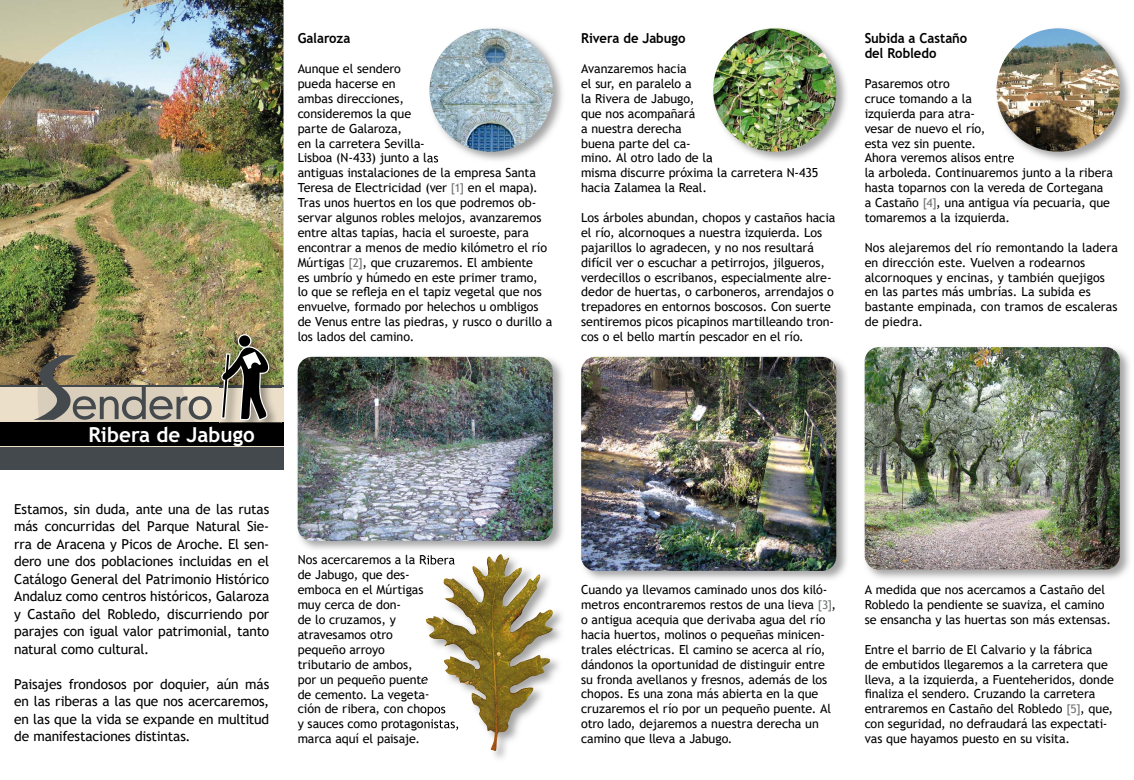
<style>
.page{position:relative;width:1134px;height:780px;background:#fff}
.page>*{position:absolute;margin:0;border:0;box-sizing:border-box;transform-origin:0 0}
.t1{font:700 20.62px "Trebuchet MS";color:#fff}
.t2{font:13.75px/17.5px "Trebuchet MS";letter-spacing:-.01em;color:#000;text-align:justify}
.t3{font:700 13.75px/14.9px "Trebuchet MS";letter-spacing:-.005em;color:#000;scale:.95 1}
.t4{font:12.5px/14.9px "Trebuchet MS";letter-spacing:-.005em;color:#000}
.s1{font-size:11.88px;color:#707172}
</style>
<div class="page">
<img style="left:0;top:0;width:283px;height:385px">
<img style="left:0;top:0;width:172px;height:108px">
<div style="left:0;top:387px;width:283px;height:82px;background:#ebdfca"></div>
<img style="left:34px;top:355px;width:178px;height:67px">
<div style="left:0;top:422px;width:283px;height:24px;background:#000"></div>
<div style="left:0;top:447px;width:283px;height:22px;background:#44494d"></div>
<hr style="left:0;top:385px;width:283px;height:2px;background:#44494d">
<img style="left:220px;top:332px;width:62px;height:91px">
<img style="left:222px;top:430px;width:29px;height:1px">
<img style="left:221px;top:334px;width:48px;height:86px">
<img style="left:438px;top:28px;width:125px;height:133px">
<svg style="left:428px;top:155px;width:10px;height:8px"></svg>
<img style="left:429px;top:29px;width:124px;height:123px">
<img style="left:711px;top:28px;width:136px;height:135px">
<svg style="left:711px;top:153px;width:2px;height:9px"></svg>
<img style="left:713px;top:28px;width:123px;height:124px;border-radius:62px">
<img style="left:297px;top:356px;width:266px;height:194px">
<img style="left:298px;top:357px;width:255px;height:184px">
<img style="left:425px;top:554px;width:137px;height:204px">
<svg style="left:425px;top:674px;width:1px;height:27px"></svg>
<img style="left:425px;top:703px;width:1px;height:12px">
<img style="left:426px;top:554px;width:74px;height:197px">
<img style="left:586px;top:356px;width:261px;height:224px">
<img style="left:581px;top:357px;width:255px;height:214px">
<img style="left:996px;top:28px;width:134px;height:135px">
<img style="left:995px;top:153px;width:19px;height:9px">
<img style="left:996px;top:28px;width:124px;height:124px;border-radius:62px">
<img style="left:864px;top:350px;width:266px;height:229px">
<img style="left:865px;top:347px;width:255px;height:222px">
<p class="t3" style="left:298px;top:31px;width:57px">Galaroza</p>
<p class="t4" style="left:298px;top:61px;width:256px">Aunque el sendero<br>pueda hacerse en<br>ambas direcciones,<br>consideremos la que<br>parte de Galaroza,<br>en la carretera Sevilla-<br>Lisboa (N-433) junto a las<br>antiguas instalaciones de la empresa Santa Teresa de Electricidad (ver <span class="s1">[1]</span> en el mapa).<br>Tras unos huertos en los que podremos ob&shy;servar algunos robles melojos, avanzaremos entre altas tapias, hacia el suroeste, para encontrar a menos de medio kilómetro el río Múrtigas <span class="s1">[2]</span>, que cruzaremos. El ambiente<br>es umbrío y húmedo en este primer tramo,<br>lo que se refleja en el tapiz vegetal que nos envuelve, formado por helechos u ombligos de Venus entre las piedras, y rusco o durillo a los lados del camino.</p>
<p class="t3" style="left:581px;top:31px;width:111px">Rivera de Jabugo</p>
<p class="t4" style="left:581px;top:61px;width:239px">Avanzaremos hacia<br>el sur, en paralelo a<br>la Rivera de Jabugo,<br>que nos acompañará<br>a nuestra derecha<br>buena parte del ca-<br>mino. Al otro lado de la<br>misma discurre próxima la carretera N-435 hacia Zalamea la Real.</p>
<p class="t4" style="left:581px;top:210px;width:256px">Los árboles abundan, chopos y castaños hacia el río, alcornoques a nuestra izquierda. Los pajarillos lo agradecen, y no nos resultará difícil ver o escuchar a petirrojos, jilgueros, verdecillos o escribanos, especialmente alre&shy;dedor de huertas, o carboneros, arrendajos o trepadores en entornos boscosos. Con suerte sentiremos picos picapinos martilleando tron&shy;cos o el bello martín pescador en el río.</p>
<p class="t3" style="left:865px;top:31px;width:110px">Subida a Castaño del Robledo</p>
<p class="t4" style="left:865px;top:76px;width:250px">Pasaremos otro<br>cruce tomando a la<br>izquierda para atra-<br>vesar de nuevo el río,<br>esta vez sin puente.<br>Ahora veremos alisos entre<br>la arboleda. Continuaremos junto a la ribera hasta toparnos con la vereda de Cortegana a Castaño <span class="s1">[4]</span>, una antigua vía pecuaria, que tomaremos a la izquierda.</p>
<p class="t4" style="left:865px;top:240px;width:255px">Nos alejaremos del río remontando la ladera en dirección este. Vuelven a rodearnos alcornoques y encinas, y también quejigos en las partes más umbrías. La subida es bastante empinada, con tramos de escaleras de piedra.</p>
<h1 class="t1" style="left:88px;top:426px;width:168px">Ribera de Jabugo</h1>
<p class="t2" style="left:14px;top:500px;width:257px">Estamos, sin duda, ante una de las rutas más concurridas del Parque Natural Sie&shy;rra de Aracena y Picos de Aroche. El sen&shy;dero une dos poblaciones incluidas en el Catálogo General del Patrimonio Histórico Andaluz como centros históricos, Galaroza y Castaño del Robledo, discurriendo por parajes con igual valor patrimonial, tanto natural como cultural.</p>
<p class="t2" style="left:14px;top:675px;width:257px">Paisajes frondosos por doquier, aún más en las riberas a las que nos acercaremos, en las que la vida se expande en multitud de manifestaciones distintas.</p>
<p class="t4" style="left:298px;top:552px;width:163px">Nos acercaremos a la Ribera de Jabugo, que des-<br>emboca en el Múrtigas<br>muy cerca de don-<br>de lo cruzamos, y atravesamos otro<br>pequeño arroyo<br>tributario de ambos,<br>por un pequeño puente<br>de cemento. La vegeta-<br>ción de ribera, con chopos<br>y sauces como protagonistas, marca aquí el paisaje.</p>
<p class="t4" style="left:581px;top:582px;width:256px">Cuando ya llevamos caminado unos dos kiló&shy;metros encontraremos restos de una lieva <span class="s1">[3]</span>, o antigua acequia que derivaba agua del río hacia huertos, molinos o pequeñas minicen&shy;trales eléctricas. El camino se acerca al río, dándonos la oportunidad de distinguir entre su fronda avellanos y fresnos, además de los chopos. Es una zona más abierta en la que cruzaremos el río por un pequeño puente. Al otro lado, dejaremos a nuestra derecha un camino que lleva a Jabugo.</p>
<p class="t4" style="left:865px;top:582px;width:248px">A medida que nos acercamos a Castaño del<br>Robledo la pendiente se suaviza, el camino se ensancha y las huertas son más extensas.</p>
<p class="t4" style="left:865px;top:641px;width:251px">Entre el barrio de El Calvario y la fábrica<br>de embutidos llegaremos a la carretera que lleva, a la izquierda, a Fuenteheridos, donde finaliza el sendero. Cruzando la carretera entraremos en Castaño del Robledo <span class="s1">[5]</span>, que, con seguridad, no defraudará las expectati&shy;vas que hayamos puesto en su visita.</p>
</div>
